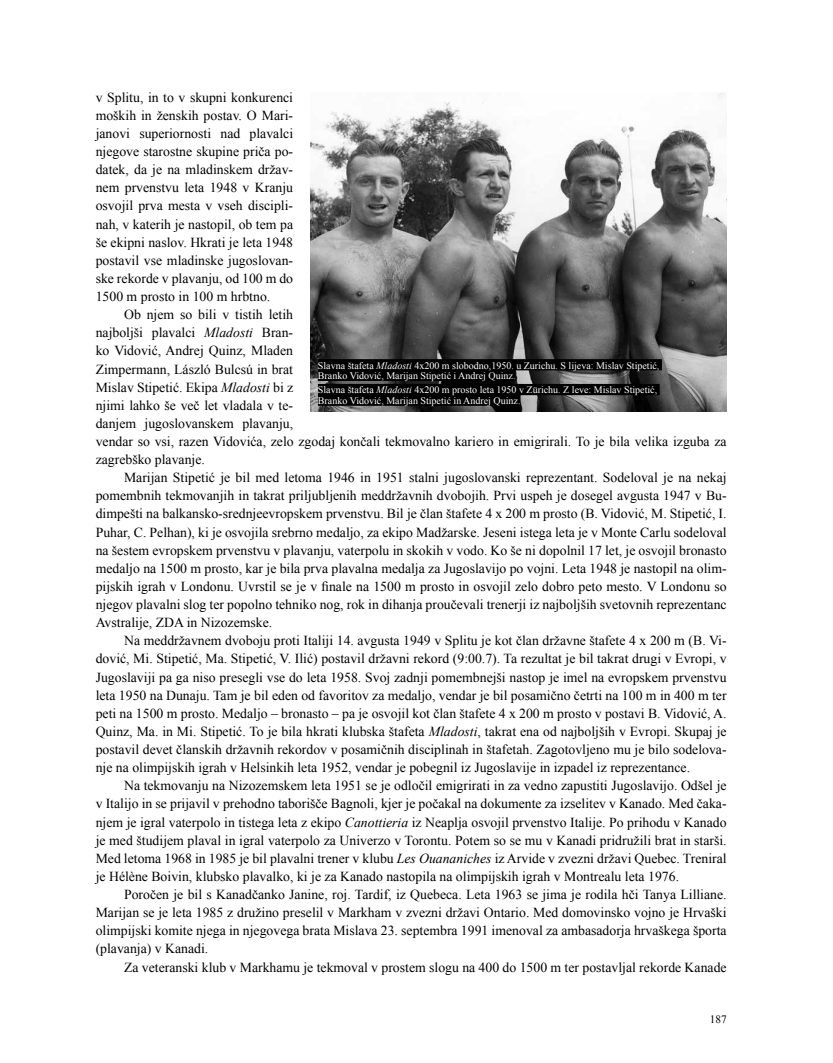
<style>
.page{position:relative;width:833px;height:1063px;background:#fff}
.page>*{position:absolute;margin:0;border:0;box-sizing:border-box;transform-origin:0 0}
.t1{font:13.75px/18.1px "Times New Roman";color:#000;text-align:justify}
.t2{font:11.25px "Times New Roman";color:#000}
.t3{font:10px/10.6px "Times New Roman";color:#fff}
.s1{font-style:italic}
</style>
<div class="page">
<img style="left:311px;top:92px;width:415px;height:319px">
<div style="left:318px;top:359px;width:344px;height:11px;background:#000"></div>
<div style="left:318px;top:370px;width:197px;height:11px;background:#000"></div>
<div style="left:318px;top:384px;width:341px;height:11px;background:#000"></div>
<div style="left:318px;top:395px;width:202px;height:11px;background:#000"></div>
<p class="t1" style="left:96px;top:88px;width:199px">v Splitu, in to v skupni konkurenci moških in ženskih postav. O Mari&shy;janovi superiornosti nad plavalci njegove starostne skupine priča po&shy;datek, da je na mladinskem držav&shy;nem prvenstvu leta 1948 v Kranju osvojil prva mesta v vseh discipli&shy;nah, v katerih je nastopil, ob tem pa še ekipni naslov. Hkrati je leta 1948 postavil vse mladinske jugoslovan&shy;ske rekorde v plavanju, od 100 m do 1500 m prosto in 100 m hrbtno.</p>
<p class="t1" style="left:96px;top:305px;width:632px;text-align:left;text-indent:28px">Ob njem so bili v tistih letih<br>najboljši plavalci <span class="s1">Mladosti</span> Bran-<br>ko Vidović, Andrej Quinz, Mladen<br>Zimpermann, László Bulcsú in brat<br>Mislav Stipetić. Ekipa <span class="s1">Mladosti</span> bi z<br>njimi lahko še več let vladala v te-<br>danjem jugoslovanskem plavanju,<br>vendar so vsi, razen Vidovića, zelo zgodaj končali tekmovalno kariero in emigrirali. To je bila velika izguba za zagrebško plavanje.</p>
<p class="t1" style="left:96px;top:468px;width:632px;text-indent:28px">Marijan Stipetić je bil med letoma 1946 in 1951 stalni jugoslovanski reprezentant. Sodeloval je na nekaj pomembnih tekmovanjih in takrat priljubljenih meddržavnih dvobojih. Prvi uspeh je dosegel avgusta 1947 v Bu&shy;dimpešti na balkansko-srednjeevropskem prvenstvu. Bil je član štafete 4 x 200 m prosto (B. Vidović, M. Stipetić, I.<br>Puhar, C. Pelhan), ki je osvojila srebrno medaljo, za ekipo Madžarske. Jeseni istega leta je v Monte Carlu sodeloval na šestem evropskem prvenstvu v plavanju, vaterpolu in skokih v vodo. Ko še ni dopolnil 17 let, je osvojil bronasto medaljo na 1500 m prosto, kar je bila prva plavalna medalja za Jugoslavijo po vojni. Leta 1948 je nastopil na olim&shy;pijskih igrah v Londonu. Uvrstil se je v finale na 1500 m prosto in osvojil zelo dobro peto mesto. V Londonu so njegov plavalni slog ter popolno tehniko nog, rok in dihanja proučevali trenerji iz najboljših svetovnih reprezentanc Avstralije, ZDA in Nizozemske.</p>
<p class="t1" style="left:96px;top:631px;width:632px;text-indent:28px">Na meddržavnem dvoboju proti Italiji 14. avgusta 1949 v Splitu je kot član državne štafete 4 x 200 m (B. Vi&shy;dović, Mi. Stipetić, Ma. Stipetić, V. Ilić) postavil državni rekord (9:00.7). Ta rezultat je bil takrat drugi v Evropi, v Jugoslaviji pa ga niso presegli vse do leta 1958. Svoj zadnji pomembnejši nastop je imel na evropskem prvenstvu leta 1950 na Dunaju. Tam je bil eden od favoritov za medaljo, vendar je bil posamično četrti na 100 m in 400 m ter peti na 1500 m prosto. Medaljo – bronasto – pa je osvojil kot član štafete 4 x 200 m prosto v postavi B. Vidović, A.<br>Quinz, Ma. in Mi. Stipetić. To je bila hkrati klubska štafeta <span class="s1">Mladosti</span>, takrat ena od najboljših v Evropi. Skupaj je postavil devet članskih državnih rekordov v posamičnih disciplinah in štafetah. Zagotovljeno mu je bilo sodelova&shy;nje na olimpijskih igrah v Helsinkih leta 1952, vendar je pobegnil iz Jugoslavije in izpadel iz reprezentance.</p>
<p class="t1" style="left:96px;top:776px;width:632px;text-indent:28px">Na tekmovanju na Nizozemskem leta 1951 se je odločil emigrirati in za vedno zapustiti Jugoslavijo. Odšel je v Italijo in se prijavil v prehodno taborišče Bagnoli, kjer je počakal na dokumente za izselitev v Kanado. Med čaka&shy;njem je igral vaterpolo in tistega leta z ekipo <span class="s1">Canottieria</span> iz Neaplja osvojil prvenstvo Italije. Po prihodu v Kanado je med študijem plaval in igral vaterpolo za Univerzo v Torontu. Potem so se mu v Kanadi pridružili brat in starši.<br>Med letoma 1968 in 1985 je bil plavalni trener v klubu <span class="s1">Les Ouananiches</span> iz Arvide v zvezni državi Quebec. Treniral je Hélène Boivin, klubsko plavalko, ki je za Kanado nastopila na olimpijskih igrah v Montrealu leta 1976.</p>
<p class="t1" style="left:96px;top:885px;width:632px;text-indent:28px">Poročen je bil s Kanadčanko Janine, roj. Tardif, iz Quebeca. Leta 1963 se jima je rodila hči Tanya Lilliane.<br>Marijan se je leta 1985 z družino preselil v Markham v zvezni državi Ontario. Med domovinsko vojno je Hrvaški olimpijski komite njega in njegovega brata Mislava 23. septembra 1991 imenoval za ambasadorja hrvaškega športa (plavanja) v Kanadi.</p>
<p class="t1" style="left:124px;top:958px;width:604px">Za veteranski klub v Markhamu je tekmoval v prostem slogu na 400 do 1500 m ter postavljal rekorde Kanade</p>
<p class="t3" style="left:318px;top:360px;width:343px">Slavna štafeta <span class="s1">Mladosti</span> 4x200 m slobodno,1950. u Zurichu. S lijeva: Mislav Stipetić,<br>Branko Vidović, Marijan Stipetić i Andrej Quinz.</p>
<p class="t3" style="left:318px;top:384px;width:341px">Slavna štafeta <span class="s1">Mladosti</span> 4x200 m prosto leta 1950 v Zürichu. Z leve: Mislav Stipetić,<br>Branko Vidović, Marijan Stipetić in Andrej Quinz.</p>
<p class="t2" style="left:710px;top:1011px;width:18px">187</p>
</div>
